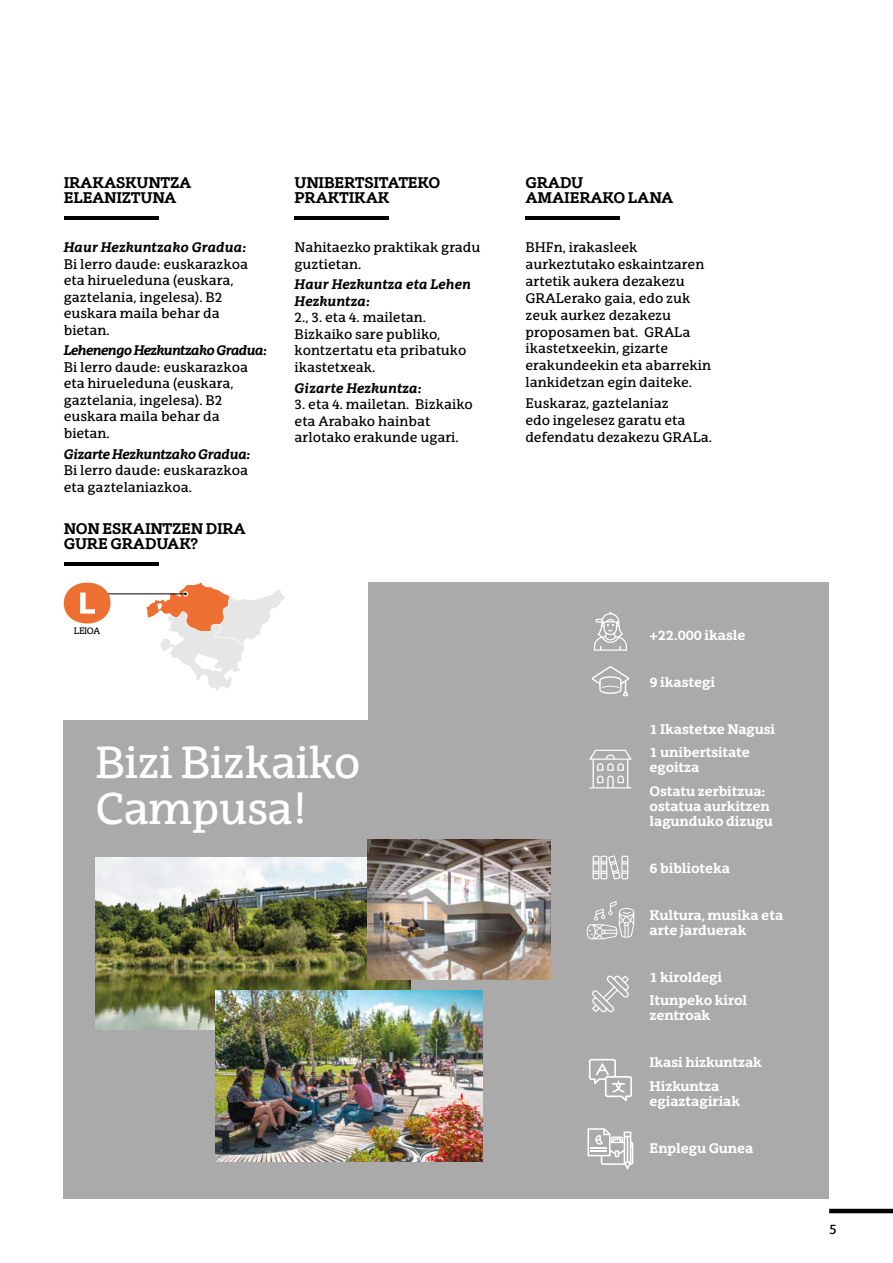
<style>
.page{position:relative;width:893px;height:1263px;background:#fff}
.page>*{position:absolute;margin:0;border:0;box-sizing:border-box;transform-origin:0 0}
.texto_us{font:43.5px/46.5px "EHU Serif";letter-spacing:-.02em;color:#fff}
.texto_us-2{font:700 15px/15px "EHU Serif";letter-spacing:-.02em;color:#000}
.texto_us-3{font:13.5px/16.5px "EHU Serif";color:#000}
.texto_us-4{font:700 13.5px/15px "EHU Serif";letter-spacing:-.01em;color:#fff}
.texto_us-5{font:italic 700 13.5px/16.5px "EHU Serif";color:#000}
.texto_us-6{font:italic 700 13.5px "EHU Serif";letter-spacing:-.05em;color:#000}
.texto_us-7{font:italic 700 13.5px "EHU Serif";letter-spacing:-.02em;color:#000}
.Normal_us{font:9px "EHU Serif";letter-spacing:-.05em;color:#000}
</style>
<div class="page">
<hr style="left:829px;top:1209px;width:64px;height:4px;background:#000">
<div style="left:64px;top:583px;width:765px;height:616px;background:#abaaaa"></div>
<div style="left:0;top:517px;width:367px;height:202px;background:#fff"></div>
<hr style="left:295px;top:216px;width:94px;height:3px;background:#000">
<hr style="left:64px;top:216px;width:94px;height:3px;background:#000">
<hr style="left:525px;top:216px;width:95px;height:3px;background:#000">
<svg style="left:146px;top:582px;width:139px;height:109px"></svg>
<hr style="left:104px;top:593px;width:82px;height:1px;background:#000">
<div style="left:64px;top:583px;width:47px;height:40px;background:#ed6f32;border-radius:50%"></div>
<svg style="left:80px;top:592px;width:15px;height:22px"></svg>
<svg style="left:592px;top:666px;width:37px;height:30px"></svg>
<svg style="left:594px;top:612px;width:33px;height:39px"></svg>
<svg style="left:587px;top:900px;width:47px;height:39px"></svg>
<svg style="left:592px;top:975px;width:37px;height:37px"></svg>
<svg style="left:588px;top:1128px;width:45px;height:42px"></svg>
<svg style="left:589px;top:1059px;width:43px;height:42px"></svg>
<svg style="left:592px;top:855px;width:36px;height:24px"></svg>
<svg style="left:589px;top:750px;width:43px;height:38px"></svg>
<hr style="left:64px;top:562px;width:94px;height:3px;background:#000">
<img style="left:95px;top:858px;width:315px;height:171px">
<img style="left:367px;top:839px;width:183px;height:141px">
<img style="left:216px;top:990px;width:267px;height:171px">
<p class="texto_us-2" style="left:64px;top:175px;width:129px">IRAKASKUNTZA<br>ELEANIZTUNA</p>
<p class="texto_us-2" style="left:525px;top:175px;width:150px">GRADU<br>AMAIERAKO LANA</p>
<p class="texto_us-5" style="left:64px;top:239px;width:184px">Haur Hezkuntzako Gradua:</p>
<p class="texto_us-3" style="left:64px;top:255px;width:186px">Bi lerro daude: euskarazkoa eta hirueleduna (euskara, gaztelania, ingelesa). B2 euskara maila behar da bietan.</p>
<p class="texto_us-6" style="left:64px;top:342px;width:204px">Lehenengo Hezkuntzako Gradua:</p>
<p class="texto_us-3" style="left:64px;top:359px;width:186px">Bi lerro daude: euskarazkoa eta hirueleduna (euskara, gaztelania, ingelesa). B2 euskara maila behar da bietan.</p>
<p class="texto_us-7" style="left:64px;top:445px;width:188px">Gizarte Hezkuntzako Gradua:</p>
<p class="texto_us-3" style="left:64px;top:462px;width:186px">Bi lerro daude: euskarazkoa eta gaztelaniazkoa.</p>
<p class="texto_us-2" style="left:295px;top:175px;width:147px">UNIBERTSITATEKO<br>PRAKTIKAK</p>
<p class="texto_us-3" style="left:295px;top:239px;width:187px">Nahitaezko praktikak gradu guztietan.</p>
<p class="texto_us-5" style="left:295px;top:276px;width:178px">Haur Hezkuntza eta Lehen<br>Hezkuntza:</p>
<p class="texto_us-3" style="left:295px;top:309px;width:173px">2., 3. eta 4. mailetan.<br>Bizkaiko sare publiko, kontzertatu eta pribatuko ikastetxeak.</p>
<p class="texto_us-5" style="left:295px;top:379px;width:128px">Gizarte Hezkuntza:</p>
<p class="texto_us-3" style="left:295px;top:396px;width:180px">3. eta 4. mailetan. Bizkaiko eta Arabako hainbat arlotako erakunde ugari.</p>
<p class="texto_us-3" style="left:525px;top:239px;width:187px;line-height:17px">BHFn, irakasleek aurkeztutako eskaintzaren artetik aukera dezakezu<br>GRALerako gaia, edo zuk zeuk aurkez dezakezu proposamen bat. GRALa ikastetxeekin, gizarte erakundeekin eta abarrekin lankidetzan egin daiteke.</p>
<p class="texto_us-3" style="left:525px;top:395px;width:188px;line-height:17px">Euskaraz, gaztelaniaz<br>edo ingelesez garatu eta defendatu dezakezu GRALa.</p>
<p class="texto_us-2" style="left:64px;top:521px;width:184px">NON ESKAINTZEN DIRA<br>GURE GRADUAK?</p>
<p class="Normal_us" style="left:74px;top:625px;width:28px">LEIOA</p>
<p class="texto_us-4" style="left:649px;top:627px;width:97px">+22.000 ikasle</p>
<p class="texto_us-4" style="left:649px;top:674px;width:67px">9 ikastegi</p>
<p class="texto_us-4" style="left:649px;top:721px;width:127px">1 Ikastetxe Nagusi</p>
<p class="texto_us-4" style="left:649px;top:744px;width:102px">1 unibertsitate egoitza</p>
<p class="texto_us-4" style="left:649px;top:783px;width:125px">Ostatu zerbitzua: ostatua aurkitzen lagunduko dizugu</p>
<p class="texto_us-4" style="left:649px;top:860px;width:82px">6 biblioteka</p>
<p class="texto_us-4" style="left:649px;top:907px;width:135px">Kultura, musika eta arte jarduerak</p>
<p class="texto_us-4" style="left:649px;top:969px;width:74px">1 kiroldegi</p>
<p class="texto_us-4" style="left:649px;top:992px;width:99px">Itunpeko kirol zentroak</p>
<p class="texto_us-4" style="left:649px;top:1054px;width:114px">Ikasi hizkuntzak</p>
<p class="texto_us-4" style="left:649px;top:1078px;width:92px">Hizkuntza egiaztagiriak</p>
<p class="texto_us-4" style="left:649px;top:1140px;width:105px">Enplegu Gunea</p>
<p class="texto_us" style="left:95px;top:739px;width:267px">Bizi Bizkaiko<br>Campusa!</p>
<p class="texto_us-3" style="left:829px;top:1221px;width:9px">5</p>
</div>
